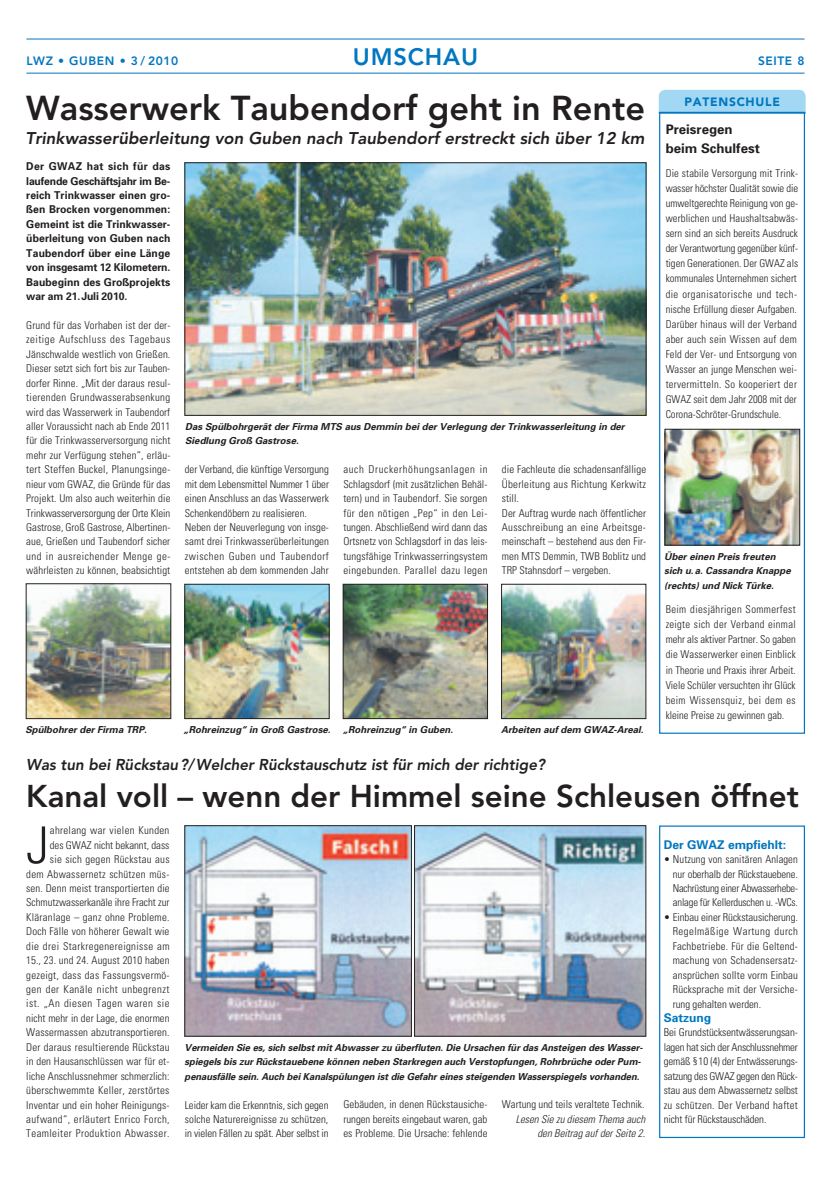
<style>
.page{position:relative;width:840px;height:1191px;background:#fff}
.page>*{position:absolute;margin:0;border:0;box-sizing:border-box;transform-origin:0 0}
.t1{font:300 condensed 50.8px "Univers";color:#231f20}
.t2{font:800 34.2px "Avenir";color:#231f20}
.t3{font:800 31.2px "Avenir";color:#231f20}
.t4{font:800 23.6px "Avenir";letter-spacing:.035em;color:#0077c0}
.t5{font:italic 800 16.8px "Avenir";color:#231f20}
.t6{font:italic 800 15.6px "Avenir";color:#231f20}
.t7{font:700 13.2px/18px "Univers";color:#231f20}
.t8{font:700 12px "Univers";color:#0077c0}
.t9{font:800 12px "Avenir";letter-spacing:.05em;color:#0077c0}
.t10{font:900 12px "Avenir";letter-spacing:.06em;color:#0077c0}
.t11{font:300 condensed 10.8px/14.4px "Univers";letter-spacing:.01em;color:#231f20;text-align:justify}
.t12{font:700 10.8px/14.4px "Univers";letter-spacing:.005em;color:#231f20;text-align:justify;scale:.96 1}
.t13{font:italic 300 condensed 10.8px/14.4px "Univers";color:#231f20;text-align:right}
.t14{font:italic 700 9.6px/14.4px "Univers";letter-spacing:-.005em;color:#231f20}
</style>
<div class="page">
<hr style="left:26px;top:73px;width:778px;height:1px;background:#0077c0">
<hr style="left:26px;top:39px;width:778px;height:1px;background:#0077c0">
<div style="left:658px;top:90px;width:147px;height:22px;background:#a3d8f4"></div>
<hr style="left:658px;top:112px;width:147px;height:2px;background:#0077c0">
<img style="left:186px;top:164px;width:458px;height:249px">
<div style="left:184px;top:162px;width:462px;height:253px;border:1px solid #231f20"></div>
<img style="left:186px;top:586px;width:141px;height:131px">
<div style="left:184px;top:584px;width:145px;height:135px;border:1px solid #231f20"></div>
<img style="left:28px;top:585px;width:141px;height:132px">
<div style="left:26px;top:583px;width:145px;height:136px;border:1px solid #231f20"></div>
<img style="left:345px;top:586px;width:140px;height:131px">
<div style="left:343px;top:584px;width:144px;height:135px;border:1px solid #231f20"></div>
<img style="left:503px;top:586px;width:140px;height:131px">
<div style="left:501px;top:584px;width:144px;height:135px;border:1px solid #231f20"></div>
<img style="left:186px;top:827px;width:223px;height:207px">
<div style="left:184px;top:825px;width:227px;height:211px;border:1px solid #231f20"></div>
<img style="left:416px;top:827px;width:227px;height:207px">
<div style="left:414px;top:825px;width:231px;height:211px;border:1px solid #231f20"></div>
<div style="left:658px;top:825px;width:146px;height:313px;border:1px solid #0077c0"></div>
<img style="left:666px;top:431px;width:131px;height:112px">
<div style="left:664px;top:429px;width:135px;height:116px;border:1px solid #231f20"></div>
<div style="left:658px;top:112px;width:146px;height:622px;border:1px solid #0077c0"></div>
<p class="t9" style="left:26px;top:54px;width:153px">LWZ • GUBEN • 3 / 2010</p>
<h3 class="t4" style="left:353px;top:42px;width:127px">UMSCHAU</h3>
<p class="t9" style="left:757px;top:54px;width:48px">SEITE 8</p>
<h2 class="t2" style="left:26px;top:88px;width:620px">Wasserwerk Taubendorf geht in Rente</h2>
<h3 class="t5" style="left:25px;top:128px;width:620px">Trinkwasserüberleitung von Guben nach Taubendorf erstreckt sich über 12 km</h3>
<p class="t12" style="left:26px;top:159px;width:152px">Der GWAZ hat sich für das laufende Geschäftsjahr im Be&shy;reich Trinkwasser einen gro&shy;ßen Brocken vorgenommen:<br>Gemeint ist die Trinkwasser&shy;überleitung von Guben nach Taubendorf über eine Länge von insgesamt 12 Kilometern.<br>Baubeginn des Großprojekts war am 21.Juli 2010.</p>
<p class="t11" style="left:26px;top:318px;width:146px">Grund für das Vorhaben ist der der&shy;zeitige Aufschluss des Tagebaus Jänschwalde westlich von Grießen.<br>Dieser setzt sich fort bis zur Tauben&shy;dorfer Rinne. „Mit der daraus resul&shy;tierenden Grundwasserabsenkung wird das Wasserwerk in Taubendorf aller Voraussicht nach ab Ende 2011 für die Trinkwasserversorgung nicht mehr zur Verfügung stehen“, erläu&shy;tert Steffen Buckel, Planungsinge&shy;nieur vom GWAZ, die Gründe für das Projekt. Um also auch weiterhin die Trinkwasserversorgung der Orte Klein Gastrose, Groß Gastrose, Albertinen&shy;aue, Grießen und Taubendorf sicher und in ausreichender Menge ge&shy;währleisten zu können, beabsichtigt</p>
<p class="t14" style="left:185px;top:419px;width:440px">Das Spülbohrgerät der Firma MTS aus Demmin bei der Verlegung der Trinkwasserleitung in der<br>Siedlung Groß Gastrose.</p>
<p class="t11" style="left:185px;top:462px;width:146px;text-align:left">der Verband, die künftige Versorgung mit dem Lebensmittel Nummer 1 über einen Anschluss an das Wasserwerk Schenkendöbern zu realisieren.<br>Neben der Neuverlegung von insge&shy;samt drei Trinkwasserüberleitungen zwischen Guben und Taubendorf entstehen ab dem kommenden Jahr</p>
<p class="t11" style="left:343px;top:462px;width:146px">auch Druckerhöhungsanlagen in Schlagsdorf (mit zusätzlichen Behäl&shy;tern) und in Taubendorf. Sie sorgen für den nötigen „Pep“ in den Lei&shy;tungen. Abschließend wird dann das Ortsnetz von Schlagsdorf in das leis&shy;tungsfähige Trinkwasserringsystem eingebunden. Parallel dazu legen</p>
<p class="t11" style="left:501px;top:462px;width:146px;text-align:left">die Fachleute die schadensanfällige<br>Überleitung aus Richtung Kerkwitz still.<br>Der Auftrag wurde nach öffentlicher<br>Ausschreibung an eine Arbeitsge&shy;meinschaft – bestehend aus den Fir&shy;men MTS Demmin, TWB Boblitz und<br>TRP Stahnsdorf – vergeben.</p>
<p class="t14" style="left:25px;top:722px;width:123px">Spülbohrer der Firma TRP.</p>
<p class="t14" style="left:183px;top:722px;width:149px">„Rohreinzug“ in Groß Gastrose.</p>
<p class="t14" style="left:342px;top:722px;width:112px">„Rohreinzug“ in Guben.</p>
<p class="t14" style="left:501px;top:722px;width:144px">Arbeiten auf dem GWAZ-Areal.</p>
<p class="t10" style="left:684px;top:95px;width:97px">PATENSCHULE</p>
<p class="t7" style="left:665px;top:121px;width:96px">Preisregen beim Schulfest</p>
<p class="t11" style="left:665px;top:166px;width:134px;line-height:15px;text-align:left">Die stabile Versorgung mit Trink&shy;wasser höchster Qualität sowie die umweltgerechte Reinigung von ge&shy;werblichen und Haushaltsabwäs&shy;sern sind an sich bereits Ausdruck der Verantwortung gegenüber künf&shy;tigen Generationen. Der GWAZ als kommunales Unternehmen sichert die organisatorische und tech&shy;nische Erfüllung dieser Aufgaben.<br>Darüber hinaus will der Verband aber auch sein Wissen auf dem<br>Feld der Ver- und Entsorgung von<br>Wasser an junge Menschen wei&shy;tervermitteln. So kooperiert der<br>GWAZ seit dem Jahr 2008 mit der<br>Corona-Schröter-Grundschule.</p>
<p class="t14" style="left:663px;top:549px;width:128px">Über einen Preis freuten sich u.a. Cassandra Knappe (rechts) und Nick Türke.</p>
<p class="t11" style="left:665px;top:602px;width:132px;line-height:15px">Beim diesjährigen Sommerfest zeigte sich der Verband einmal mehr als aktiver Partner. So gaben die Wasserwerker einen Einblick in Theorie und Praxis ihrer Arbeit.<br>Viele Schüler versuchten ihr Glück beim Wissensquiz, bei dem es kleine Preise zu gewinnen gab.</p>
<h3 class="t6" style="left:26px;top:755px;width:520px">Was tun bei Rückstau?/Welcher Rückstauschutz ist für mich der richtige?</h3>
<h3 class="t3" style="left:26px;top:778px;width:773px">Kanal voll – wenn der Himmel seine Schleusen öffnet</h3>
<h1 class="t1" style="left:26px;top:814px;width:24px">J</h1>
<p class="t11" style="left:26px;top:823px;width:145px;text-align:right">ahrelang war vielen Kunden<br>des GWAZ nicht bekannt, dass<br>sie sich gegen Rückstau aus<br>dem Abwassernetz schützen müs&shy;sen. Denn meist transportierten die Schmutzwasserkanäle ihre Fracht zur Kläranlage – ganz ohne Probleme.<br>Doch Fälle von höherer Gewalt wie die drei Starkregenereignisse am 15., 23. und 24. August 2010 haben gezeigt, dass das Fassungsvermö&shy;gen der Kanäle nicht unbegrenzt ist. „An diesen Tagen waren sie nicht mehr in der Lage, die enormen Wassermassen abzutransportieren.<br>Der daraus resultierende Rückstau in den Hausanschlüssen war für et&shy;liche Anschlussnehmer schmerzlich: überschwemmte Keller, zerstörtes Inventar und ein hoher Reinigungs&shy;aufwand“, erläutert Enrico Forch, Teamleiter Produktion Abwasser.</p>
<p class="t8" style="left:663px;top:837px;width:124px">Der GWAZ empfiehlt:</p>
<p class="t11" style="left:672px;top:852px;width:126px;text-indent:-9px">• Nutzung von sanitären Anlagen nur oberhalb der Rückstauebene.<br>Nachrüstung einer Abwasserhebe&shy;anlage für Kellerduschen u. -WCs.</p>
<p class="t11" style="left:672px;top:910px;width:127px;text-indent:-9px">• Einbau einer Rückstausicherung.<br>Regelmäßige Wartung durch Fachbetriebe. Für die Geltend&shy;machung von Schadensersatz&shy;ansprüchen sollte vorm Einbau Rücksprache mit der Versiche&shy;rung gehalten werden.</p>
<p class="t8" style="left:663px;top:1010px;width:49px">Satzung</p>
<p class="t11" style="left:663px;top:1025px;width:135px">Bei Grundstücksentwässerungsan&shy;lagen hat sich der Anschlussnehmer gemäß §10 (4) der Entwässerungs&shy;satzung des GWAZ gegen den Rück&shy;stau aus dem Abwassernetz selbst zu schützen. Der Verband haftet nicht für Rückstauschäden.</p>
<p class="t14" style="left:184px;top:1040px;width:459px">Vermeiden Sie es, sich selbst mit Abwasser zu überfluten. Die Ursachen für das Ansteigen des Wasser&shy;spiegels bis zur Rückstauebene können neben Starkregen auch Verstopfungen, Rohrbrüche oder Pum&shy;penausfälle sein. Auch bei Kanalspülungen ist die Gefahr eines steigenden Wasserspiegels vorhanden.</p>
<p class="t11" style="left:185px;top:1097px;width:145px">Leider kam die Erkenntnis, sich gegen solche Naturereignisse zu schützen, in vielen Fällen zu spät. Aber selbst in</p>
<p class="t11" style="left:343px;top:1097px;width:145px">Gebäuden, in denen Rückstausiche&shy;rungen bereits eingebaut waren, gab es Probleme. Die Ursache: fehlende</p>
<p class="t11" style="left:501px;top:1097px;width:144px">Wartung und teils veraltete Technik.</p>
<p class="t13" style="left:515px;top:1111px;width:131px">Lesen Sie zu diesem Thema auch den Beitrag auf der Seite 2.</p>
</div>
